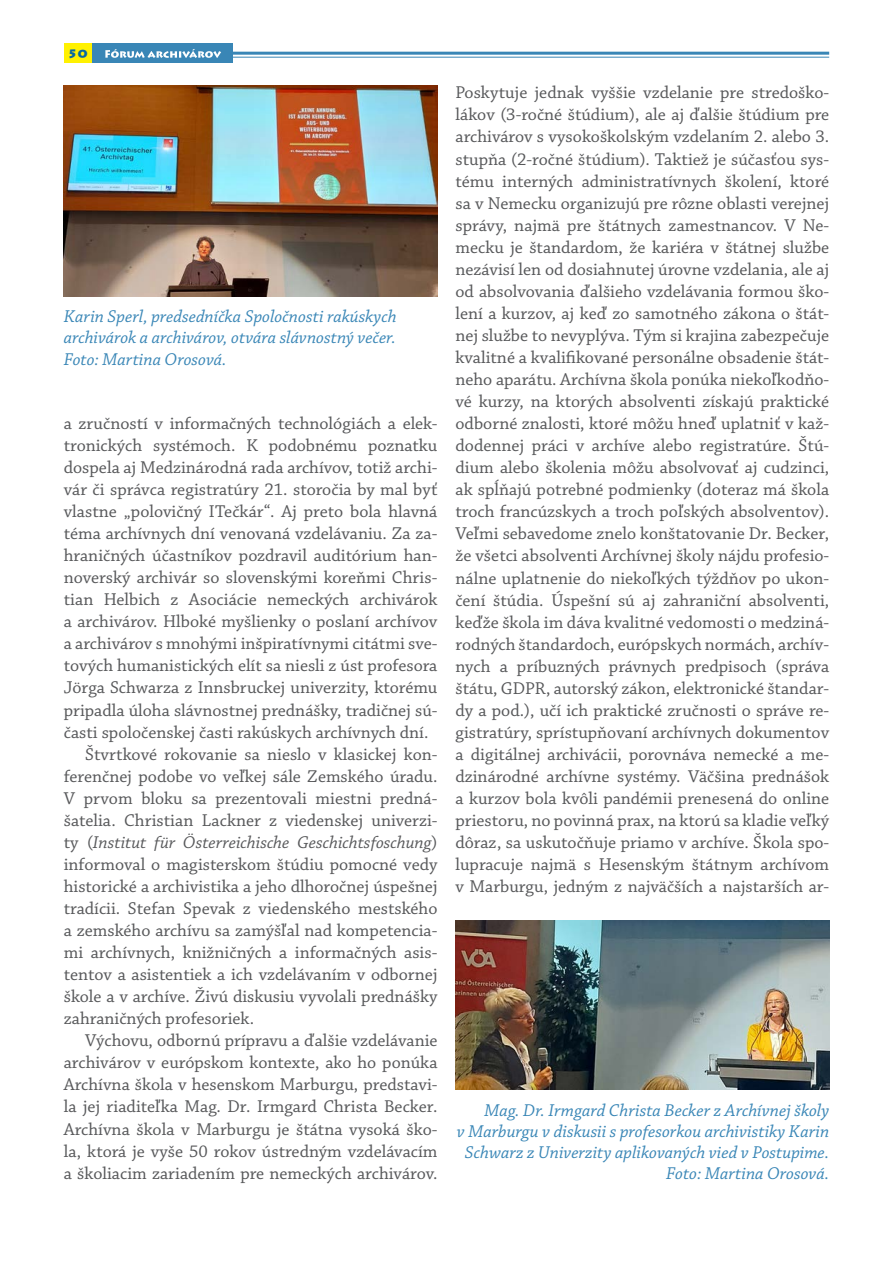
<style>
.page{position:relative;width:893px;height:1263px;background:#fff}
.page>*{position:absolute;margin:0;border:0;box-sizing:border-box;transform-origin:0 0}
.Text_článku{font:18px/22px "Chaparral Pro";color:#57585a;text-align:justify}
.popis_obrázku{font:italic 18px/21px "Chaparral Pro";color:#3986b6;text-align:justify}
.t1{font:900 12px "Lithos Pro";color:#0868a4}
.s1{font-style:italic}
</style>
<div class="page">
<div style="left:92px;top:43px;width:141px;height:20px;background:#3986b6"></div>
<hr style="left:233px;top:52px;width:596px;height:3px;background:#3986b6">
<hr style="left:233px;top:57px;width:596px;height:1px;background:#3986b6">
<svg style="left:105px;top:49px;width:116px;height:9px"></svg>
<div style="left:64px;top:43px;width:28px;height:20px;background:#fff101"></div>
<img style="left:64px;top:85px;width:373px;height:211px">
<img style="left:455px;top:921px;width:374px;height:168px">
<p class="t1" style="left:68px;top:46px;width:21px">50</p>
<p class="popis_obrázku" style="left:64px;top:307px;width:334px">Karin Sperl, predsedníčka Spoločnosti rakúskych archivárok a archivárov, otvára slávnostný večer.<br>Foto: Martina Orosová.</p>
<p class="Text_článku" style="left:64px;top:413px;width:375px">a zručností v informačných technológiách a elek&shy;tronických systémoch. K podobnému poznatku dospela aj Medzinárodná rada archívov, totiž archi&shy;vár či správca registratúry 21. storočia by mal byť vlastne „polovičný ITečkár“. Aj preto bola hlavná téma archívnych dní venovaná vzdelávaniu. Za za&shy;hraničných účastníkov pozdravil auditórium han&shy;noverský archivár so slovenskými koreňmi Chris&shy;tian Helbich z Asociácie nemeckých archivárok a archivárov. Hlboké myšlienky o poslaní archívov a archivárov s mnohými inšpiratívnymi citátmi sve&shy;tových humanistických elít sa niesli z úst profesora Jörga Schwarza z Innsbruckej univerzity, ktorému pripadla úloha slávnostnej prednášky, tradičnej sú&shy;časti spoločenskej časti rakúskych archívnych dní.</p>
<p class="Text_článku" style="left:64px;top:744px;width:375px;text-indent:21px">Štvrtkové rokovanie sa nieslo v klasickej kon&shy;ferenčnej podobe vo veľkej sále Zemského úradu.<br>V prvom bloku sa prezentovali miestni predná&shy;šatelia. Christian Lackner z viedenskej univerzi&shy;ty (<span class="s1">Institut für Österreichische Geschichtsfoschung</span>) informoval o magisterskom štúdiu pomocné vedy historické a archivistika a jeho dlhoročnej úspešnej tradícii. Stefan Spevak z viedenského mestského a zemského archívu sa zamýšľal nad kompetencia&shy;mi archívnych, knižničných a informačných asis&shy;tentov a asistentiek a ich vzdelávaním v odbornej škole a v archíve. Živú diskusiu vyvolali prednášky zahraničných profesoriek.</p>
<p class="Text_článku" style="left:64px;top:1030px;width:375px;text-indent:21px">Výchovu, odbornú prípravu a ďalšie vzdelávanie archivárov v európskom kontexte, ako ho ponúka Archívna škola v hesenskom Marburgu, predstavi&shy;la jej riaditeľka Mag. Dr. Irmgard Christa Becker.<br>Archívna škola v Marburgu je štátna vysoká ško&shy;la, ktorá je vyše 50 rokov ústredným vzdelávacím a školiacim zariadením pre nemeckých archivárov.</p>
<p class="Text_článku" style="left:455px;top:82px;width:375px">Poskytuje jednak vyššie vzdelanie pre stredoško&shy;lákov (3-ročné štúdium), ale aj ďalšie štúdium pre archivárov s vysokoškolským vzdelaním 2. alebo 3. stupňa (2-ročné štúdium). Taktiež je súčasťou sys&shy;tému interných administratívnych školení, ktoré sa v Nemecku organizujú pre rôzne oblasti verejnej správy, najmä pre štátnych zamestnancov. V Ne&shy;mecku je štandardom, že kariéra v štátnej službe nezávisí len od dosiahnutej úrovne vzdelania, ale aj od absolvovania ďalšieho vzdelávania formou ško&shy;lení a kurzov, aj keď zo samotného zákona o štát&shy;nej službe to nevyplýva. Tým si krajina zabezpečuje kvalitné a kvalifikované personálne obsadenie štát&shy;neho aparátu. Archívna škola ponúka niekoľkodňo&shy;vé kurzy, na ktorých absolventi získajú praktické odborné znalosti, ktoré môžu hneď uplatniť v kaž&shy;dodennej práci v archíve alebo registratúre. Štú&shy;dium alebo školenia môžu absolvovať aj cudzinci, ak spĺňajú potrebné podmienky (doteraz má škola troch francúzskych a troch poľských absolventov).<br>Veľmi sebavedome znelo konštatovanie Dr. Becker, že všetci absolventi Archívnej školy nájdu profesio&shy;nálne uplatnenie do niekoľkých týždňov po ukon&shy;čení štúdia. Úspešní sú aj zahraniční absolventi, keďže škola im dáva kvalitné vedomosti o medziná&shy;rodných štandardoch, európskych normách, archív&shy;nych a príbuzných právnych predpisoch (správa štátu, GDPR, autorský zákon, elektronické štandar&shy;dy a pod.), učí ich praktické zručnosti o správe re&shy;gistratúry, sprístupňovaní archívnych dokumentov a digitálnej archivácii, porovnáva nemecké a me&shy;dzinárodné archívne systémy. Väčšina prednášok a kurzov bola kvôli pandémii prenesená do online priestoru, no povinná prax, na ktorú sa kladie veľký dôraz, sa uskutočňuje priamo v archíve. Škola spo&shy;lupracuje najmä s Hesenským štátnym archívom v Marburgu, jedným z najväčších a najstarších ar-</p>
<p class="popis_obrázku" style="left:457px;top:1100px;width:374px;text-align:right">Mag. Dr. Irmgard Christa Becker z Archívnej školy<br>v Marburgu v diskusii s profesorkou archivistiky Karin Schwarz z Univerzity aplikovaných vied v Postupime.<br>Foto: Martina Orosová.</p>
</div>
